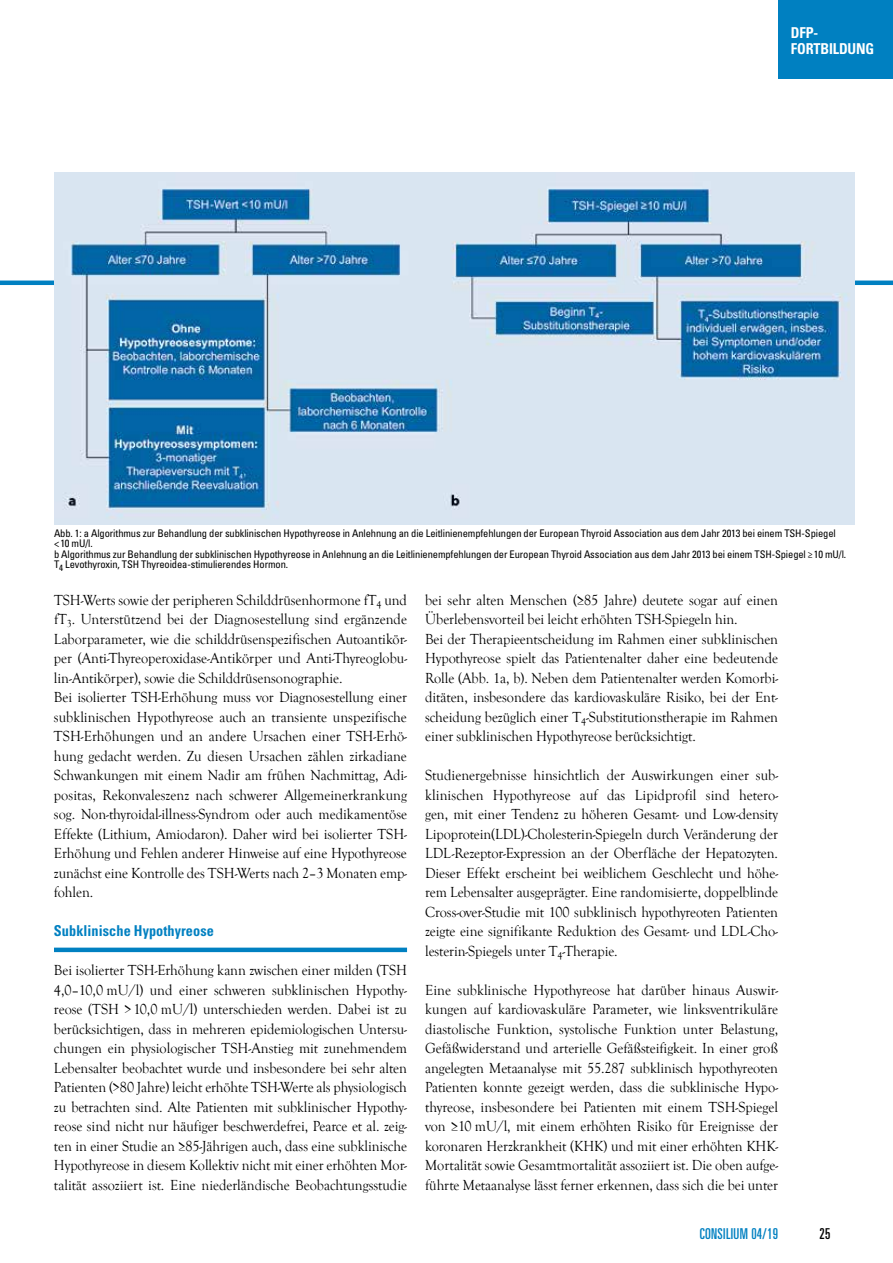
<style>
.page{position:relative;width:893px;height:1263px;background:#fff}
.page>*{position:absolute;margin:0;border:0;box-sizing:border-box;transform-origin:0 0}
.t1{font:15px/19.5px "Goudy Old Style T";letter-spacing:-.005em;color:#000;text-align:justify;scale:.95 1}
.t2{font:700 condensed 15px "Univers LT Std";letter-spacing:.005em;color:#0080c1;scale:.95 1}
.t3{font:700 condensed 15px/15.5px "Univers LT Std";letter-spacing:-.01em;color:#fff;scale:.95 1}
.t4{font:ultra-condensed 15px "Univers LT Std";letter-spacing:.025em;color:#0080c1;scale:.95 1}
.t5{font:ultra-condensed 15px "Univers LT Std";color:#000;scale:.95 1}
.t6{font:condensed 10.5px/10.5px "Univers LT Std";letter-spacing:-.01em;color:#000}
</style>
<div class="page">
<hr style="left:54px;top:948px;width:353px;height:4px;background:#0080c1">
<hr style="left:54px;top:281px;width:839px;height:4px;background:#0080c1">
<div style="left:778px;top:0;width:115px;height:78px;background:#0080c1"></div>
<hr style="left:0;top:281px;width:153px;height:4px;background:#0080c1">
<img style="left:54px;top:173px;width:800px;height:352px">
<p class="t3" style="left:791px;top:25px;width:89px">DFP-<br>FORTBILDUNG</p>
<p class="t6" style="left:54px;top:527px;width:794px">Abb. 1: a Algorithmus zur Behandlung der subklinischen Hypothyreose in Anlehnung an die Leitlinienempfehlungen der European Thyroid Association aus dem Jahr 2013 bei einem TSH-Spiegel &lt;10 mU/l.<br>b Algorithmus zur Behandlung der subklinischen Hypothyreose in Anlehnung an die Leitlinienempfehlungen der European Thyroid Association aus dem Jahr 2013 bei einem TSH-Spiegel ≥10 mU/l.<br>T<sub>4</sub> Levothyroxin, TSH Thyreoidea-stimulierendes Hormon.</p>
<p class="t1" style="left:54px;top:590px;width:373px;text-align:left">TSH-Werts sowie der peripheren Schilddrüsenhormone fT<sub>4</sub> und fT<sub>3</sub>. Unterstützend bei der Diagnosestellung sind ergänzende Laborparameter, wie die schilddrüsenspezifischen Autoantikör&shy;per (Anti-Thyreoperoxidase-Antikörper und Anti-Thyreoglobu&shy;lin-Antikörper), sowie die Schilddrüsensonographie.<br>Bei isolierter TSH-Erhöhung muss vor Diagnosestellung einer subklinischen Hypothyreose auch an transiente unspezifische TSH-Erhöhungen und an andere Ursachen einer TSH-Erhö&shy;hung gedacht werden. Zu diesen Ursachen zählen zirkadiane Schwankungen mit einem Nadir am frühen Nachmittag, Adi&shy;positas, Rekonvaleszenz nach schwerer Allgemeinerkrankung sog. Non-thyroidal-illness-Syndrom oder auch medikamentöse Effekte (Lithium, Amiodaron). Daher wird bei isolierter TSH-Erhöhung und Fehlen anderer Hinweise auf eine Hypothyreose zunächst eine Kontrolle des TSH-Werts nach 2–3 Monaten emp&shy;fohlen.</p>
<p class="t2" style="left:54px;top:921px;width:170px">Subklinische Hypothyreose</p>
<p class="t1" style="left:54px;top:961px;width:373px">Bei isolierter TSH-Erhöhung kann zwischen einer milden (TSH 4,0–10,0 mU/l) und einer schweren subklinischen Hypothy&shy;reose (TSH &gt;10,0 mU/l) unterschieden werden. Dabei ist zu berücksichtigen, dass in mehreren epidemiologischen Untersu&shy;chungen ein physiologischer TSH-Anstieg mit zunehmendem Lebensalter beobachtet wurde und insbesondere bei sehr alten Patienten (&gt;80 Jahre) leicht erhöhte TSH-Werte als physiologisch zu betrachten sind. Alte Patienten mit subklinischer Hypothy&shy;reose sind nicht nur häufiger beschwerdefrei, Pearce et al. zeig&shy;ten in einer Studie an ≥85-Jährigen auch, dass eine subklinische Hypothyreose in diesem Kollektiv nicht mit einer erhöhten Mor&shy;talität assoziiert ist. Eine niederländische Beobachtungsstudie</p>
<p class="t1" style="left:425px;top:590px;width:373px;text-align:left">bei sehr alten Menschen (≥85 Jahre) deutete sogar auf einen Überlebensvorteil bei leicht erhöhten TSH-Spiegeln hin.<br>Bei der Therapieentscheidung im Rahmen einer subklinischen Hypothyreose spielt das Patientenalter daher eine bedeutende Rolle (Abb. 1a, b). Neben dem Patientenalter werden Komorbi&shy;ditäten, insbesondere das kardiovaskuläre Risiko, bei der Ent&shy;scheidung bezüglich einer T<sub>4</sub>-Substitutionstherapie im Rahmen einer subklinischen Hypothyreose berücksichtigt.</p>
<p class="t1" style="left:425px;top:766px;width:373px">Studienergebnisse hinsichtlich der Auswirkungen einer sub&shy;klinischen Hypothyreose auf das Lipidprofil sind hetero&shy;gen, mit einer Tendenz zu höheren Gesamt- und Low-density Lipoprotein(LDL)-Cholesterin-Spiegeln durch Veränderung der LDL-Rezeptor-Expression an der Oberfläche der Hepatozyten.<br>Dieser Effekt erscheint bei weiblichem Geschlecht und höhe&shy;rem Lebensalter ausgeprägter. Eine randomisierte, doppelblinde Cross-over-Studie mit 100 subklinisch hypothyreoten Patienten zeigte eine signifikante Reduktion des Gesamt- und LDL-Cho&shy;lesterin-Spiegels unter T<sub>4</sub>-Therapie.</p>
<p class="t1" style="left:425px;top:980px;width:373px">Eine subklinische Hypothyreose hat darüber hinaus Auswir&shy;kungen auf kardiovaskuläre Parameter, wie linksventrikuläre diastolische Funktion, systolische Funktion unter Belastung, Gefäßwiderstand und arterielle Gefäßsteifigkeit. In einer groß angelegten Metaanalyse mit 55.287 subklinisch hypothyreoten Patienten konnte gezeigt werden, dass die subklinische Hypo&shy;thyreose, insbesondere bei Patienten mit einem TSH-Spiegel von ≥10 mU/l, mit einem erhöhten Risiko für Ereignisse der koronaren Herzkrankheit (KHK) und mit einer erhöhten KHK-Mortalität sowie Gesamtmortalität assoziiert ist. Die oben aufge&shy;führte Metaanalyse lässt ferner erkennen, dass sich die bei unter</p>
<p class="t4" style="left:700px;top:1225px;width:84px">CONSILIUM 04/19</p>
<p class="t5" style="left:819px;top:1225px;width:13px">25</p>
</div>
